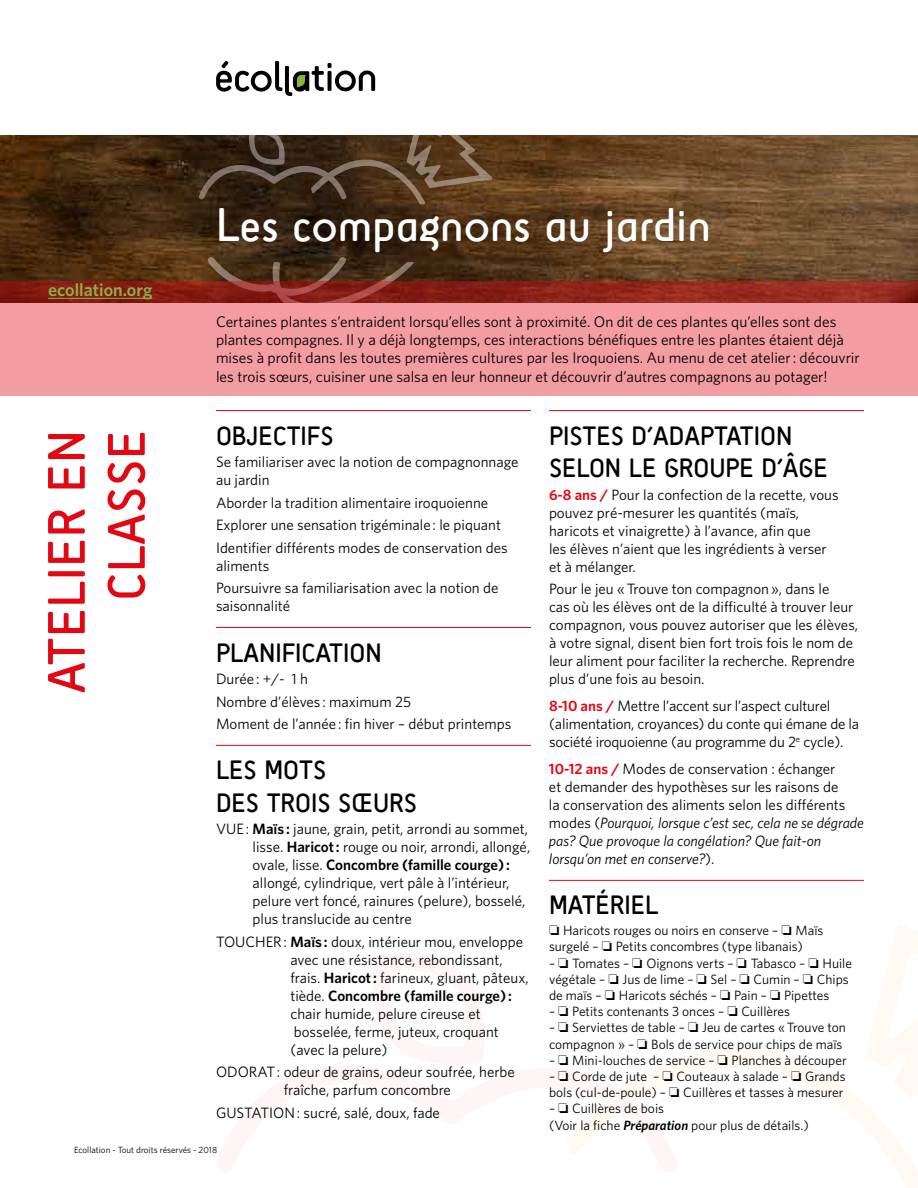
<style>
.page{position:relative;width:918px;height:1188px;background:#fff}
.page>*{position:absolute;margin:0;border:0;box-sizing:border-box;transform-origin:0 0}
.t1{font:54px/60px "Sci Fly Sans";letter-spacing:.015em;color:#e30613;text-align:right}
.t2{font:48px "Sci Fly Sans";color:#fff}
.t3{font:27px/32.4px "Sci Fly Sans";color:#000}
.t4{font:600 18px "Whitney";color:#88b04b}
.t5{font:15.3px/18.5px "Whitney";color:#000}
.t6{font:15px/18px "Whitney";color:#000}
.t7{font:13.5px/16.2px "Whitney";color:#000}
.t8{font:9px "Whitney";color:#000}
.s1{font-weight:600}
.s2{font-weight:600;color:#e30613}
.s3{font-style:italic}
.s4{font-weight:600;font-style:italic}
</style>
<div class="page">
<img style="left:0;top:136px;width:918px;height:145px">
<svg style="left:679px;top:1049px;width:239px;height:139px"></svg>
<svg style="left:866px;top:925px;width:52px;height:213px"></svg>
<svg style="left:568px;top:1060px;width:111px;height:93px"></svg>
<hr style="left:216px;top:410px;width:315px;height:1px;background:#e30613">
<hr style="left:216px;top:627px;width:315px;height:1px;background:#e30613">
<hr style="left:216px;top:745px;width:315px;height:1px;background:#e30613">
<hr style="left:549px;top:410px;width:315px;height:1px;background:#e30613">
<hr style="left:549px;top:880px;width:315px;height:1px;background:#e30613">
<svg style="left:207px;top:257px;width:207px;height:24px;background:#49341f"></svg>
<svg style="left:199px;top:136px;width:293px;height:68px;background:#4c3723"></svg>
<svg style="left:216px;top:61px;width:159px;height:35px"></svg>
<svg style="left:0;top:281px;width:918px;height:114px;background:#df8587"></svg>
<hr style="left:48px;top:298px;width:104px;height:1px;background:#88b04b">
<p class="t4" style="left:48px;top:279px;width:106px">ecollation.org</p>
<h1 class="t1" style="left:37px;top:693px;width:265px;rotate:-90deg">ATELIER EN<br>CLASSE</h1>
<h2 class="t2" style="left:216px;top:197px;width:496px">Les compagnons au jardin</h2>
<p class="t5" style="left:216px;top:312px;width:645px">Certaines plantes s’entraident lorsqu’elles sont à proximité. On dit de ces plantes qu’elles sont des plantes compagnes. Il y a déjà longtemps, ces interactions bénéfiques entre les plantes étaient déjà mises à profit dans les toutes premières cultures par les Iroquoiens. Au menu de cet atelier: découvrir les trois sœurs, cuisiner une salsa en leur honneur et découvrir d’autres compagnons au potager!</p>
<h3 class="t3" style="left:216px;top:419px;width:119px">OBJECTIFS</h3>
<p class="t6" style="left:216px;top:453px;width:304px">Se familiariser avec la notion de compagnonnage au jardin</p>
<p class="t6" style="left:216px;top:491px;width:293px;line-height:22.5px">Aborder la tradition alimentaire iroquoienne<br>Explorer une sensation trigéminale : le piquant<br>Identifier différents modes de conservation des</p>
<p class="t6" style="left:216px;top:554px;width:284px;line-height:22.5px">aliments<br>Poursuivre sa familiarisation avec la notion de</p>
<p class="t6" style="left:216px;top:597px;width:76px">saisonnalité</p>
<h3 class="t3" style="left:216px;top:636px;width:167px">PLANIFICATION</h3>
<p class="t6" style="left:216px;top:667px;width:297px;line-height:22.5px">Durée : +/- 1 h<br>Nombre d’élèves : maximum 25<br>Moment de l’année : fin hiver – début printemps</p>
<h3 class="t3" style="left:216px;top:754px;width:203px">LES MOTS<br>DES TROIS SŒURS</h3>
<p class="t6" style="left:253px;top:820px;width:279px;text-indent:-37px">VUE: <span class="s1">Maïs :</span> jaune, grain, petit, arrondi au sommet, lisse. <span class="s1">Haricot :</span> rouge ou noir, arrondi, allongé, ovale, lisse. <span class="s1">Concombre (famille courge) : </span>allongé, cylindrique, vert pâle à l’intérieur, pelure vert foncé, rainures (pelure), bosselé, plus translucide au centre</p>
<p class="t6" style="left:290px;top:932px;width:240px;text-indent:-74px">TOUCHER: <span class="s1">Maïs :</span> doux, intérieur mou, enveloppe avec une résistance, rebondissant, frais. <span class="s1">Haricot :</span> farineux, gluant, pâteux, tiède. <span class="s1">Concombre (famille courge) : </span>chair humide, pelure cireuse et bosselée, ferme, juteux, croquant (avec la pelure)</p>
<p class="t6" style="left:216px;top:1063px;width:300px;text-align:center">ODORAT: odeur de grains, odeur soufrée, herbe fraîche, parfum concombre</p>
<p class="t6" style="left:216px;top:1103px;width:226px">GUSTATION: sucré, salé, doux, fade</p>
<h3 class="t3" style="left:549px;top:419px;width:280px">PISTES D’ADAPTATION<br>SELON LE GROUPE D’ÂGE</h3>
<p class="t6" style="left:549px;top:485px;width:291px"><span class="s2">6-8 ans /</span> Pour la confection de la recette, vous pouvez pré-mesurer les quantités (maïs, haricots et vinaigrette) à l’avance, afin que<br>les élèves n’aient que les ingrédients à verser et à mélanger.</p>
<p class="t6" style="left:549px;top:580px;width:311px">Pour le jeu «Trouve ton compagnon», dans le<br>cas où les élèves ont de la difficulté à trouver leur compagnon, vous pouvez autoriser que les élèves, à votre signal, disent bien fort trois fois le nom de leur aliment pour faciliter la recherche. Reprendre plus d’une fois au besoin.</p>
<p class="t6" style="left:549px;top:697px;width:312px"><span class="s2">8-10 ans /</span> Mettre l’accent sur l’aspect culturel (alimentation, croyances) du conte qui émane de la société iroquoienne (au programme du 2<sup>e</sup> cycle).</p>
<p class="t6" style="left:549px;top:760px;width:316px"><span class="s2">10-12 ans /</span> Modes de conservation : échanger<br>et demander des hypothèses sur les raisons de<br>la conservation des aliments selon les différents modes (<span class="s3">Pourquoi, lorsque c’est sec, cela ne se dégrade pas? Que provoque la congélation? Que fait-on lorsqu’on met en conserve?</span>).</p>
<h3 class="t3" style="left:549px;top:889px;width:111px">MATÉRIEL</h3>
<p class="t7" style="left:549px;top:922px;width:276px">❏ Haricots rouges ou noirs en conserve – ❏ Maïs surgelé – ❏ Petits concombres (type libanais)</p>
<p class="t7" style="left:549px;top:955px;width:305px">– ❏ Tomates – ❏ Oignons verts – ❏ Tabasco – ❏ Huile végétale – ❏ Jus de lime – ❏ Sel – ❏ Cumin – ❏ Chips de maïs – ❏ Haricots séchés – ❏ Pain – ❏ Pipettes</p>
<p class="t7" style="left:549px;top:1003px;width:243px">– ❏ Petits contenants 3 onces – ❏ Cuillères</p>
<p class="t7" style="left:549px;top:1019px;width:299px">– ❏ Serviettes de table – ❏ Jeu de cartes «Trouve ton compagnon » – ❏ Bols de service pour chips de maïs</p>
<p class="t7" style="left:549px;top:1052px;width:299px">– ❏ Mini-louches de service – ❏ Planches à découper</p>
<p class="t7" style="left:549px;top:1068px;width:298px">– ❏ Corde de jute – ❏ Couteaux à salade – ❏ Grands bols (cul-de-poule) – ❏ Cuillères et tasses à mesurer</p>
<p class="t7" style="left:549px;top:1100px;width:261px">– ❏ Cuillères de bois<br>(Voir la fiche <span class="s4">Préparation</span> pour plus de détails.)</p>
<p class="t8" style="left:74px;top:1144px;width:145px">Ecollation - Tout droits réservés - 2018</p>
</div>
